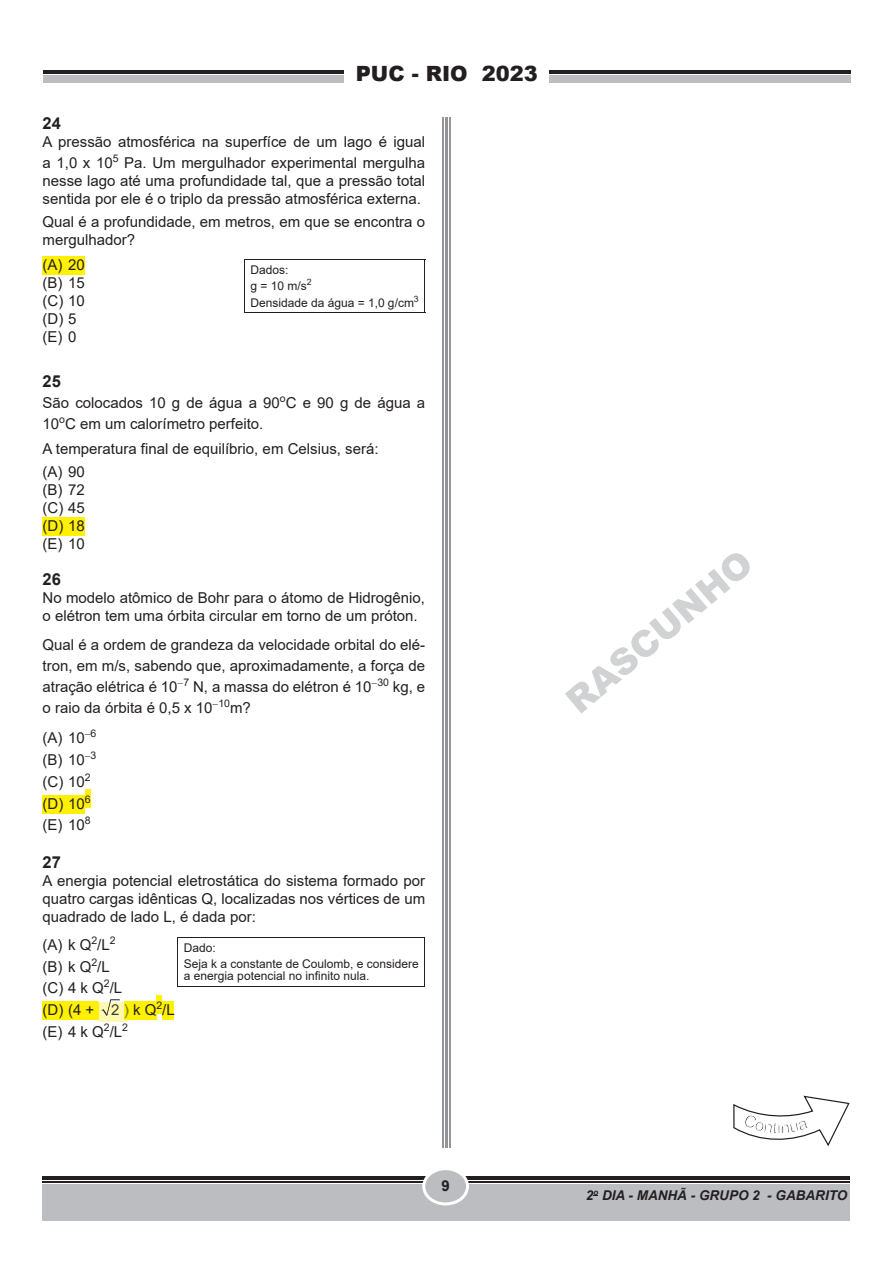
<style>
.page{position:relative;width:893px;height:1263px;background:#fff}
.page>*{position:absolute;margin:0;border:0;box-sizing:border-box;transform-origin:0 0}
.t1{font:900 36px "Arial";color:#d1d2d4}
.t2{font:900 21px "Arial";color:#231f20}
.t3{font:700 16.5px "Arial";color:#231f20}
.t4{font:15px/18px "Arial";color:#231f20}
.t5{font:700 15px "Arial";color:#231f20}
.t6{font:italic 700 13.5px "Arial";color:#231f20}
.t7{font:12px/16.2px "Arial";color:#231f20}
.s1{color:#3d3d26}
.s2{color:#7f7600}
</style>
<div class="page">
<hr style="left:43px;top:1176px;width:807px;height:3px;background:#231f20">
<hr style="left:43px;top:1181px;width:807px;height:1px;background:#231f20">
<div style="left:43px;top:1184px;width:807px;height:36px;background:#bcbdc0"></div>
<hr style="left:449px;top:117px;width:1px;height:1030px;background:#939598">
<hr style="left:445px;top:117px;width:3px;height:1030px;background:#939598">
<hr style="left:443px;top:117px;width:1px;height:1030px;background:#939598">
<svg style="left:422px;top:1170px;width:47px;height:35px"></svg>
<hr style="left:43px;top:70px;width:807px;height:3px;background:#231f20">
<div style="left:43px;top:76px;width:807px;height:7px;background:#bcbdc0"></div>
<div style="left:344px;top:43px;width:205px;height:60px;background:#fff"></div>
<div style="left:43px;top:517px;width:42px;height:18px;background:#fff101"></div>
<div style="left:43px;top:795px;width:42px;height:18px;background:#fff101"></div>
<div style="left:85px;top:789px;width:6px;height:18px;background:#fff101"></div>
<hr style="left:244px;top:259px;width:181px;height:1px;background:#231f20">
<hr style="left:244px;top:260px;width:1px;height:52px;background:#231f20">
<hr style="left:424px;top:260px;width:1px;height:52px;background:#231f20">
<hr style="left:244px;top:312px;width:181px;height:1px;background:#231f20">
<div style="left:43px;top:257px;width:42px;height:18px;background:#fff101"></div>
<hr style="left:178px;top:937px;width:247px;height:1px;background:#231f20">
<hr style="left:178px;top:937px;width:1px;height:49px;background:#231f20">
<hr style="left:424px;top:937px;width:1px;height:49px;background:#231f20">
<hr style="left:178px;top:986px;width:247px;height:1px;background:#231f20">
<div style="left:43px;top:1001px;width:55px;height:18px;background:#fff101"></div>
<div style="left:124px;top:1001px;width:32px;height:18px;background:#fff101"></div>
<div style="left:156px;top:995px;width:6px;height:18px;background:#fff101"></div>
<div style="left:162px;top:1001px;width:12px;height:18px;background:#fff101"></div>
<svg style="left:733px;top:1095px;width:117px;height:51px"></svg>
<svg style="left:98px;top:999px;width:30px;height:23px"></svg>
<div style="left:112px;top:1004px;width:7px;height:10px;background:#fff8b2"></div>
<hr style="left:125px;top:1004px;width:3px;height:14px;background:#fff101">
<h2 class="t2" style="left:356px;top:59px;width:183px">PUC - RIO 2023</h2>
<p class="t3" style="left:43px;top:111px;width:20px">24</p>
<p class="t4" style="left:43px;top:131px;width:384px;line-height:21.6px">A pressão atmosférica na superfíce de um lago é igual a 1,0 x 10<sup>5</sup> Pa. Um mergulhador experimental mergulha</p>
<p class="t4" style="left:43px;top:172px;width:384px">nesse lago até uma profundidade tal, que a pressão total sentida por ele é o triplo da pressão atmosférica externa.</p>
<p class="t4" style="left:43px;top:212px;width:384px">Qual é a profundidade, em metros, em que se encontra o mergulhador?</p>
<p class="t4" style="left:43px;top:256px;width:44px">(A) 20 (B) 15 (C) 10 (D) 5 (E) 0</p>
<p class="t7" style="left:250px;top:262px;width:170px">Dados:<br>g = 10 m/s<sup>2<br></sup>Densidade da água = 1,0 g/cm<sup>3</sup></p>
<p class="t3" style="left:43px;top:370px;width:20px">25</p>
<p class="t4" style="left:43px;top:392px;width:384px;line-height:21px">São colocados 10 g de água a 90<sup>o</sup>C e 90 g de água a<br>10<sup>o</sup>C em um calorímetro perfeito.</p>
<p class="t4" style="left:43px;top:438px;width:337px;line-height:22.2px">A temperatura final de equilíbrio, em Celsius, será: (A) 90</p>
<p class="t4" style="left:43px;top:480px;width:44px;text-align:justify">(B) 72 (C) 45 (D) 18 (E) 10</p>
<p class="t3" style="left:43px;top:567px;width:20px">26</p>
<p class="t4" style="left:43px;top:588px;width:384px">No modelo atômico de Bohr para o átomo de Hidrogênio, o elétron tem uma órbita circular em torno de um próton.</p>
<p class="t4" style="left:43px;top:634px;width:384px;line-height:21px;text-align:justify">Qual é a ordem de grandeza da velocidade orbital do elé&shy;tron, em m/s, sabendo que, aproximadamente, a força de atração elétrica é 10 <sup>7</sup> N, a massa do elétron é 10 <sup>30</sup> kg, e o raio da órbita é 0,5 x 10 <sup>10</sup>m?</p>
<p class="t4" style="left:43px;top:727px;width:55px;line-height:21.8px">(A) 10 <sup>6 </sup>(B) 10 <sup>3 </sup>(C) 10<sup>2 </sup>(D) 10<sup>6 </sup>(E) 10<sup>8</sup></p>
<p class="t3" style="left:43px;top:851px;width:20px">27</p>
<p class="t4" style="left:43px;top:872px;width:384px;text-align:justify">A energia potencial eletrostática do sistema formado por quatro cargas idênticas Q, localizadas nos vértices de um quadrado de lado L, é dada por:</p>
<p class="t4" style="left:43px;top:934px;width:81px;line-height:21.6px">(A) k Q<sup>2</sup>/L<sup>2 </sup>(B) k Q<sup>2</sup>/L (C) 4 k Q<sup>2</sup>/L (D) (4 +</p>
<p class="t7" style="left:184px;top:939px;width:236px">Dado:<br>Seja k a constante de Coulomb, e considere</p>
<p class="t7" style="left:184px;top:968px;width:187px">a energia potencial no infinito nula.</p>
<p class="t4" style="left:43px;top:999px;width:134px;line-height:21.6px;text-indent:69px"><span class="s1">2</span> <span class="s2">) k Q</span><sup>2</sup>/L (E) 4 k Q<sup>2</sup>/L<sup>2</sup></p>
<h1 class="t1" style="left:554px;top:685px;width:231px;rotate:-40deg">RASCUNHO</h1>
<p class="t5" style="left:441px;top:1175px;width:10px">9</p>
<p class="t6" style="left:586px;top:1186px;width:263px">2<sup>o</sup> DIA - MANHÃ - GRUPO 2 - GABARITO</p>
</div>
